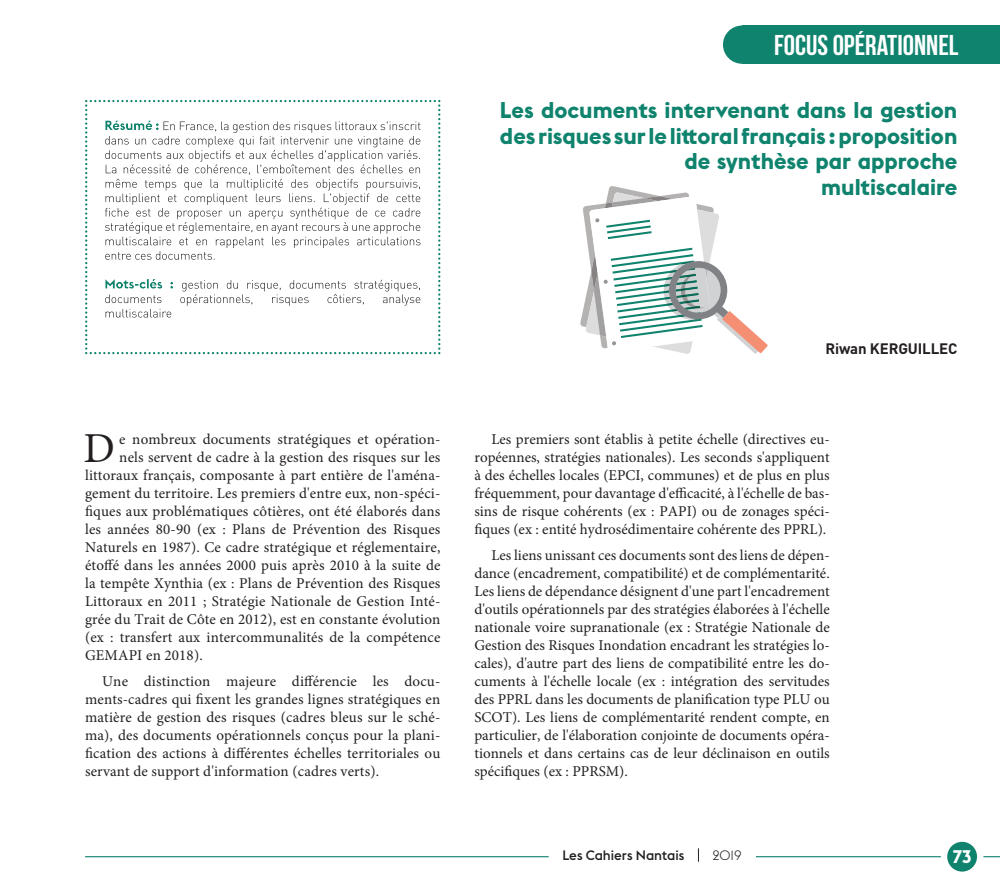
<style>
.page{position:relative;width:1000px;height:893px;background:#fff}
.page>*{position:absolute;margin:0;border:0;box-sizing:border-box;transform-origin:0 0}
.t1{font:42.75px "Minion Pro";color:#231f20}
.t2{font:700 28.5px "Bebas Neue";color:#fff}
.t3{font:700 22.5px/25.5px "Euclid Flex";color:#0f836d;text-align:right}
.t4{font:700 18px "Euclid Flex";color:#fff}
.t5{font:15px/18px "Minion Pro";letter-spacing:.01em;color:#231f20;text-align:justify}
.t6{font:700 15px "DIN Pro";letter-spacing:-.01em;color:#231f20}
.t7{font:500 13.5px "Euclid Flex";color:#231f20}
.t8{font:300 13.5px "Euclid Flex";color:#231f20}
</style>
<div class="page">
<div style="left:946px;top:842px;width:30px;height:30px;background:#0f836d;border-radius:50%"></div>
<svg style="left:983px;top:856px;width:16px;height:1px"></svg>
<div style="left:742px;top:26px;width:257px;height:38px;background:#0f836d"></div>
<svg style="left:723px;top:26px;width:19px;height:38px"></svg>
<hr style="left:85px;top:856px;width:463px;height:1px;background:#0f836d">
<hr style="left:755px;top:856px;width:185px;height:1px;background:#0f836d">
<svg style="left:698px;top:848px;width:1px;height:14px"></svg>
<img style="left:85px;top:100px;width:355px;height:254px">
<svg style="left:580px;top:186px;width:187px;height:168px"></svg>
<h2 class="t2" style="left:774px;top:29px;width:186px">FOCUS OPÉRATIONNEL</h2>
<h3 class="t3" style="left:500px;top:98px;width:459px">Les documents intervenant dans la gestion des risques sur le littoral français : proposition de synthèse par approche<br>multiscalaire</h3>
<h1 class="t1" style="left:84px;top:419px;width:33px">D</h1>
<p class="t5" style="left:119px;top:430px;width:322px">e nombreux documents stratégiques et opération-</p>
<p class="t5" style="left:119px;top:448px;width:322px">nels servent de cadre à la gestion des risques sur les</p>
<p class="t5" style="left:85px;top:466px;width:357px">littoraux français, composante à part entière de l'aména-</p>
<p class="t5" style="left:85px;top:484px;width:357px">gement du territoire. Les premiers d'entre eux, non-spéci-</p>
<p class="t5" style="left:85px;top:502px;width:357px">fiques aux problématiques côtières, ont été élaborés dans</p>
<p class="t5" style="left:85px;top:520px;width:357px">les années 80-90 (ex : Plans de Prévention des Risques</p>
<p class="t5" style="left:85px;top:538px;width:357px">Naturels en 1987). Ce cadre stratégique et réglementaire,</p>
<p class="t5" style="left:85px;top:556px;width:357px">étoffé dans les années 2000 puis après 2010 à la suite de</p>
<p class="t5" style="left:85px;top:574px;width:357px">la tempête Xynthia (ex : Plans de Prévention des Risques</p>
<p class="t5" style="left:85px;top:592px;width:357px">Littoraux en 2011 ; Stratégie Nationale de Gestion Inté-</p>
<p class="t5" style="left:85px;top:610px;width:357px">grée du Trait de Côte en 2012), est en constante évolution</p>
<p class="t5" style="left:85px;top:628px;width:357px">(ex : transfert aux intercommunalités de la compétence</p>
<p class="t5" style="left:85px;top:646px;width:119px">GEMAPI en 2018).</p>
<p class="t5" style="left:85px;top:672px;width:357px;text-indent:17px">Une distinction majeure différencie les docu&shy;ments-cadres qui fixent les grandes lignes stratégiques en matière de gestion des risques (cadres bleus sur le sché&shy;ma), des documents opérationnels conçus pour la plani&shy;fication des actions à différentes échelles territoriales ou servant de support d'information (cadres verts).</p>
<p class="t6" style="left:825px;top:336px;width:133px">Riwan KERGUILLEC</p>
<p class="t5" style="left:474px;top:430px;width:357px;text-indent:17px">Les premiers sont établis à petite échelle (directives eu&shy;ropéennes, stratégies nationales). Les seconds s'appliquent à des échelles locales (EPCI, communes) et de plus en plus fréquemment, pour davantage d'efficacité, à l'échelle de bas&shy;sins de risque cohérents (ex : PAPI) ou de zonages spéci&shy;fiques (ex : entité hydrosédimentaire cohérente des PPRL).</p>
<p class="t5" style="left:474px;top:546px;width:357px;text-indent:17px">Les liens unissant ces documents sont des liens de dépen&shy;dance (encadrement, compatibilité) et de complémentarité.<br>Les liens de dépendance désignent d'une part l'encadrement d'outils opérationnels par des stratégies élaborées à l'échelle nationale voire supranationale (ex : Stratégie Nationale de Gestion des Risques Inondation encadrant les stratégies lo&shy;cales), d'autre part des liens de compatibilité entre les do&shy;cuments à l'échelle locale (ex : intégration des servitudes des PPRL dans les documents de planification type PLU ou SCOT). Les liens de complémentarité rendent compte, en particulier, de l'élaboration conjointe de documents opéra&shy;tionnels et dans certains cas de leur déclinaison en outils spécifiques (ex : PPRSM).</p>
<p class="t7" style="left:562px;top:847px;width:123px">Les Cahiers Nantais</p>
<p class="t4" style="left:952px;top:846px;width:20px">73</p>
<p class="t8" style="left:712px;top:847px;width:31px">2019</p>
</div>
